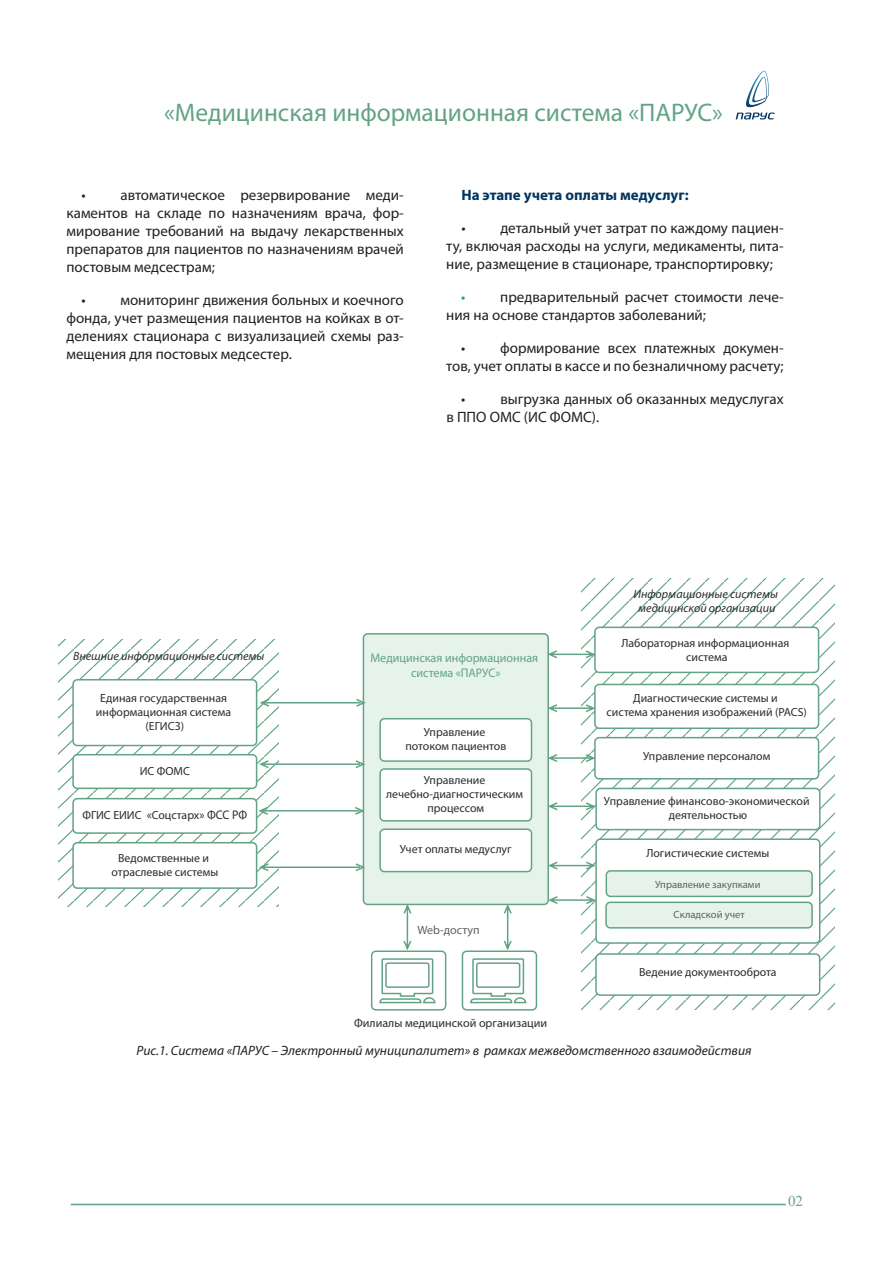
<style>
.page{position:relative;width:893px;height:1263px;background:#fff}
.page>*{position:absolute;margin:0;border:0;box-sizing:border-box;transform-origin:0 0}
.t1{font:25.5px "Myriad Pro";color:#63a385}
.t2{font:15px/18px "Myriad Pro";color:#231f20;text-align:justify}
.t3{font:700 15px "Myriad Pro";color:#003560}
.t4{font:15px "Times New Roman";color:#63a385}
.t5{font:italic 13.5px "Myriad Pro";color:#231f20}
.t6{font:12.45px/15px "Myriad Pro";color:#63a385;text-align:center}
.t7{font:italic 12px/14.4px "Myriad Pro";color:#292d2f;text-align:center}
.t8{font:12px "Myriad Pro";color:#292d2f}
.t9{font:12px "Myriad Pro";color:#5d6162}
.t10{font:11.7px/14.1px "Myriad Pro";color:#292d2f;text-align:center}
.t11{font:10.5px "Myriad Pro";color:#5f6364}
.s1{color:#00aa8b}
.s2{font-size:12.45px}
</style>
<div class="page">
<hr style="left:71px;top:1204px;width:715px;height:1px;background:#63a385">
<svg style="left:581px;top:579px;width:253px;height:431px"></svg>
<div style="left:596px;top:839px;width:224px;height:104px;background:#fff;border-radius:4px"></div>
<div style="left:595px;top:838px;width:225px;height:106px;border:2px solid #63a385;border-radius:4px"></div>
<svg style="left:58px;top:640px;width:216px;height:266px"></svg>
<div style="left:363px;top:634px;width:185px;height:270px;background:#e6f3eb;border-radius:4px"></div>
<div style="left:73px;top:755px;width:184px;height:33px;background:#fff;border-radius:4px"></div>
<div style="left:72px;top:754px;width:185px;height:35px;border:2px solid #63a385;border-radius:4px"></div>
<div style="left:73px;top:843px;width:184px;height:45px;background:#fff;border-radius:4px"></div>
<div style="left:72px;top:842px;width:185px;height:47px;border:2px solid #63a385;border-radius:4px"></div>
<div style="left:73px;top:799px;width:184px;height:34px;background:#fff;border-radius:4px"></div>
<div style="left:72px;top:798px;width:185px;height:36px;border:2px solid #63a385;border-radius:4px"></div>
<svg style="left:258px;top:905px;width:255px;height:45px"></svg>
<div style="left:371px;top:950px;width:75px;height:60px;border:2px solid #63a385;border-radius:4px"></div>
<svg style="left:379px;top:958px;width:57px;height:46px"></svg>
<div style="left:462px;top:950px;width:75px;height:60px;border:2px solid #63a385;border-radius:4px"></div>
<svg style="left:470px;top:958px;width:57px;height:46px"></svg>
<div style="left:606px;top:871px;width:206px;height:25px;background:#e6f3eb;border-radius:4px"></div>
<div style="left:606px;top:870px;width:207px;height:27px;border:2px solid #63a385;border-radius:4px"></div>
<div style="left:595px;top:627px;width:224px;height:45px;background:#fff;border-radius:4px"></div>
<div style="left:594px;top:627px;width:225px;height:46px;border:2px solid #63a385;border-radius:4px"></div>
<div style="left:595px;top:738px;width:224px;height:41px;background:#fff;border-radius:4px"></div>
<div style="left:594px;top:737px;width:225px;height:42px;border:2px solid #63a385;border-radius:4px"></div>
<div style="left:595px;top:684px;width:224px;height:44px;background:#fff;border-radius:4px"></div>
<div style="left:594px;top:684px;width:225px;height:45px;border:2px solid #63a385;border-radius:4px"></div>
<div style="left:606px;top:902px;width:206px;height:26px;background:#e6f3eb;border-radius:4px"></div>
<div style="left:605px;top:901px;width:208px;height:27px;border:2px solid #63a385;border-radius:4px"></div>
<div style="left:73px;top:680px;width:184px;height:65px;background:#fff;border-radius:4px"></div>
<div style="left:72px;top:679px;width:185px;height:67px;border:2px solid #63a385;border-radius:4px"></div>
<div style="left:596px;top:788px;width:224px;height:41px;background:#fff;border-radius:4px"></div>
<div style="left:595px;top:788px;width:225px;height:42px;border:2px solid #63a385;border-radius:4px"></div>
<div style="left:596px;top:954px;width:224px;height:41px;background:#fff;border-radius:4px"></div>
<div style="left:595px;top:953px;width:225px;height:43px;border:2px solid #63a385;border-radius:4px"></div>
<svg style="left:257px;top:649px;width:341px;height:256px"></svg>
<svg style="left:736px;top:71px;width:39px;height:49px"></svg>
<h1 class="t1" style="left:164px;top:97px;width:560px">«Медицинская информационная система «ПАРУС»</h1>
<p class="t2" style="left:66px;top:186px;width:339px;text-indent:15px">• автоматическое резервирование меди&shy;каментов на складе по назначениям врача, фор&shy;мирование требований на выдачу лекарственных препаратов для пациентов по назначениям врачей постовым медсестрам;</p>
<p class="t2" style="left:66px;top:291px;width:339px;text-indent:15px">• мониторинг движения больных и коечного фонда, учет размещения пациентов на койках в от&shy;делениях стационара с визуализацией схемы раз&shy;мещения для постовых медсестер.</p>
<p class="t3" style="left:461px;top:185px;width:229px">На этапе учета оплаты медуслуг:</p>
<p class="t2" style="left:446px;top:219px;width:339px;text-indent:15px">• детальный учет затрат по каждому пациен&shy;ту, включая расходы на услуги, медикаменты, пита&shy;ние, размещение в стационаре, транспортировку;</p>
<p class="t2" style="left:446px;top:288px;width:339px;text-indent:15px"><span class="s1">•</span> предварительный расчет стоимости лече&shy;ния на основе стандартов заболеваний;</p>
<p class="t2" style="left:446px;top:339px;width:339px;text-align:right">• формирование всех платежных докумен&shy;тов, учет оплаты в кассе и по безналичному расчету;</p>
<p class="t2" style="left:446px;top:390px;width:339px;text-indent:15px">• выгрузка данных об оказанных медуслугах в ППО ОМС (ИС ФОМС).</p>
<p class="t7" style="left:633px;top:587px;width:146px">Информационные системы медицинской организации</p>
<p class="t7" style="left:73px;top:649px;width:193px">Внешние информационные системы</p>
<p class="t10" style="left:96px;top:691px;width:137px">Единая государственная информационная система (ЕГИСЗ)</p>
<p class="t10" style="left:140px;top:764px;width:52px">ИС ФОМС</p>
<p class="t10" style="left:82px;top:808px;width:166px">ФГИС ЕИИС <span class="s2">«</span>Соцстарх<span class="s2">» ФСС РФ</span></p>
<p class="t10" style="left:111px;top:851px;width:108px">Ведомственные и отраслевые системы</p>
<p class="t6" style="left:371px;top:651px;width:169px">Медицинская информационная система «ПАРУС»</p>
<p class="t10" style="left:405px;top:725px;width:102px">Управление потоком пациентов</p>
<p class="t10" style="left:386px;top:772px;width:138px">Управление лечебно-диагностическим процессом</p>
<p class="t10" style="left:400px;top:842px;width:113px">Учет оплаты медуслуг</p>
<p class="t9" style="left:417px;top:922px;width:64px">Web-доступ</p>
<p class="t8" style="left:354px;top:1015px;width:195px">Филиалы медицинской организации</p>
<p class="t10" style="left:621px;top:636px;width:169px">Лабораторная информационная система</p>
<p class="t10" style="left:607px;top:691px;width:202px">Диагностические системы и<br>система хранения изображений (PACS)</p>
<p class="t10" style="left:643px;top:749px;width:129px">Управление персоналом</p>
<p class="t10" style="left:604px;top:794px;width:207px">Управление финансово-экономической деятельностью</p>
<p class="t10" style="left:646px;top:846px;width:124px">Логистические системы</p>
<p class="t11" style="left:655px;top:878px;width:107px">Управление закупками</p>
<p class="t11" style="left:673px;top:908px;width:73px">Складской учет</p>
<p class="t10" style="left:639px;top:965px;width:139px">Ведение документооброта</p>
<p class="t5" style="left:137px;top:1042px;width:616px">Рис.1. Система «ПАРУС – Электронный муниципалитет» в рамках межведомственного взаимодействия</p>
<p class="t4" style="left:788px;top:1191px;width:16px">02</p>
</div>
